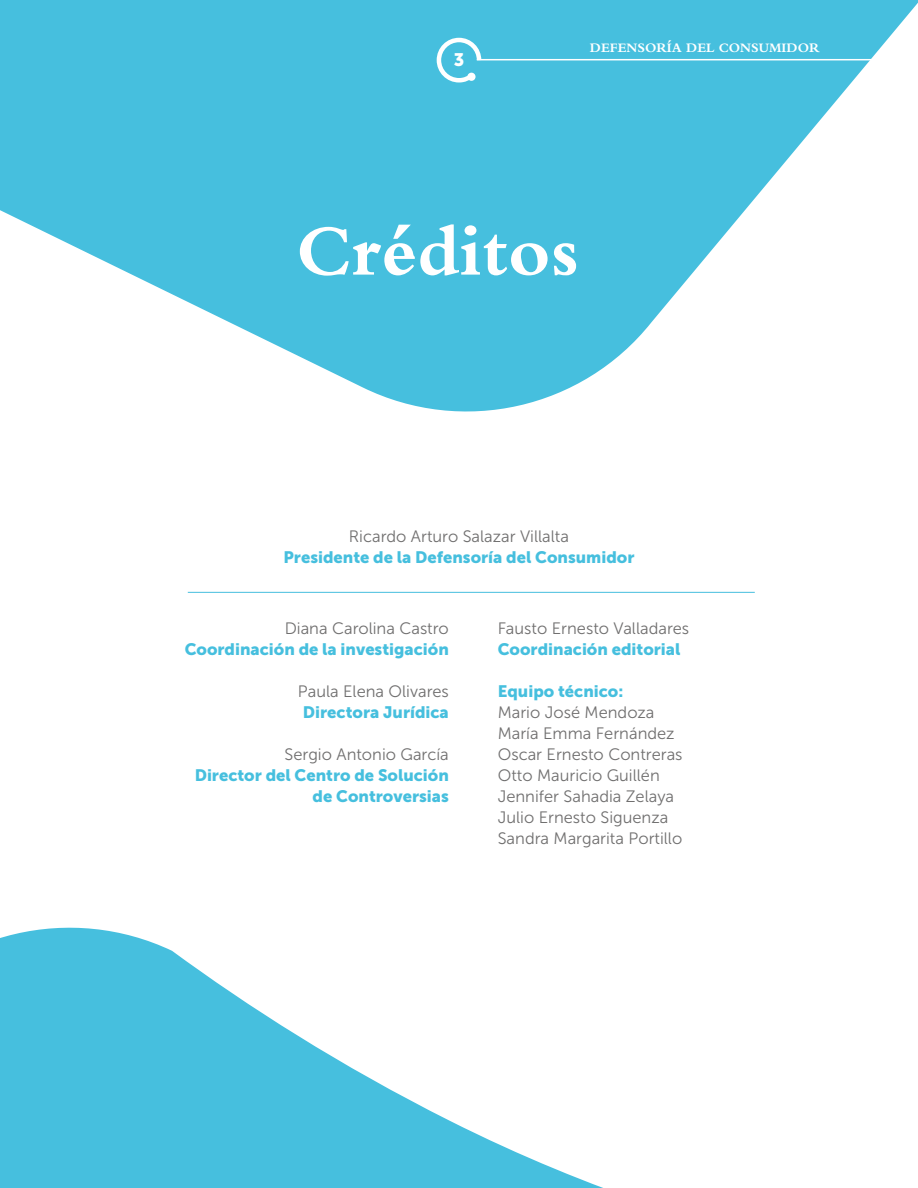
<style>
.page{position:relative;width:918px;height:1188px;background:#fff}
.page>*{position:absolute;margin:0;border:0;box-sizing:border-box;transform-origin:0 0}
.t1{font:700 75px "Bembo";color:#fff}
.t2{font:18px "Museo Sans 900";color:#fff}
.t3{font:16.5px/21px "Museo Sans 300";color:#706f6f}
.t4{font:16.5px/21px "Museo Sans 900";color:#46bfde;text-align:right}
.t5{font:700 13.5px "Bembo";color:#fff}
</style>
<div class="page">
<svg style="left:0;top:0;width:918px;height:412px;fill:#46bfde"></svg>
<svg style="left:0;top:927px;width:603px;height:261px;fill:#46bfde"></svg>
<hr style="left:188px;top:592px;width:567px;height:1px;background:#46bfde">
<hr style="left:477px;top:59px;width:441px;height:1px;background:#fff">
<svg style="left:434px;top:36px;width:50px;height:49px"></svg>
<p class="t2" style="left:454px;top:50px;width:12px">3</p>
<p class="t5" style="left:590px;top:40px;width:231px">DEFENSORÍA DEL CONSUMIDOR</p>
<h1 class="t1" style="left:296px;top:209px;width:284px">Créditos</h1>
<p class="t3" style="left:349px;top:526px;width:222px">Ricardo Arturo Salazar Villalta</p>
<p class="t4" style="left:284px;top:546px;width:352px">Presidente de la Defensoría del Consumidor</p>
<p class="t3" style="left:285px;top:618px;width:166px">Diana Carolina Castro</p>
<p class="t4" style="left:185px;top:639px;width:266px">Coordinación de la investigación</p>
<p class="t3" style="left:298px;top:681px;width:152px">Paula Elena Olivares</p>
<p class="t4" style="left:303px;top:702px;width:147px">Directora Jurídica</p>
<p class="t3" style="left:285px;top:744px;width:166px">Sergio Antonio García</p>
<p class="t4" style="left:195px;top:765px;width:256px">Director del Centro de Solución de Controversias</p>
<p class="t3" style="left:498px;top:618px;width:193px">Fausto Ernesto Valladares</p>
<p class="t4" style="left:498px;top:639px;width:184px">Coordinación editorial</p>
<p class="t4" style="left:498px;top:681px;width:127px">Equipo técnico:</p>
<p class="t3" style="left:498px;top:702px;width:186px">Mario José Mendoza<br>María Emma Fernández<br>Oscar Ernesto Contreras<br>Otto Mauricio Guillén<br>Jennifer Sahadia Zelaya<br>Julio Ernesto Siguenza<br>Sandra Margarita Portillo</p>
</div>
